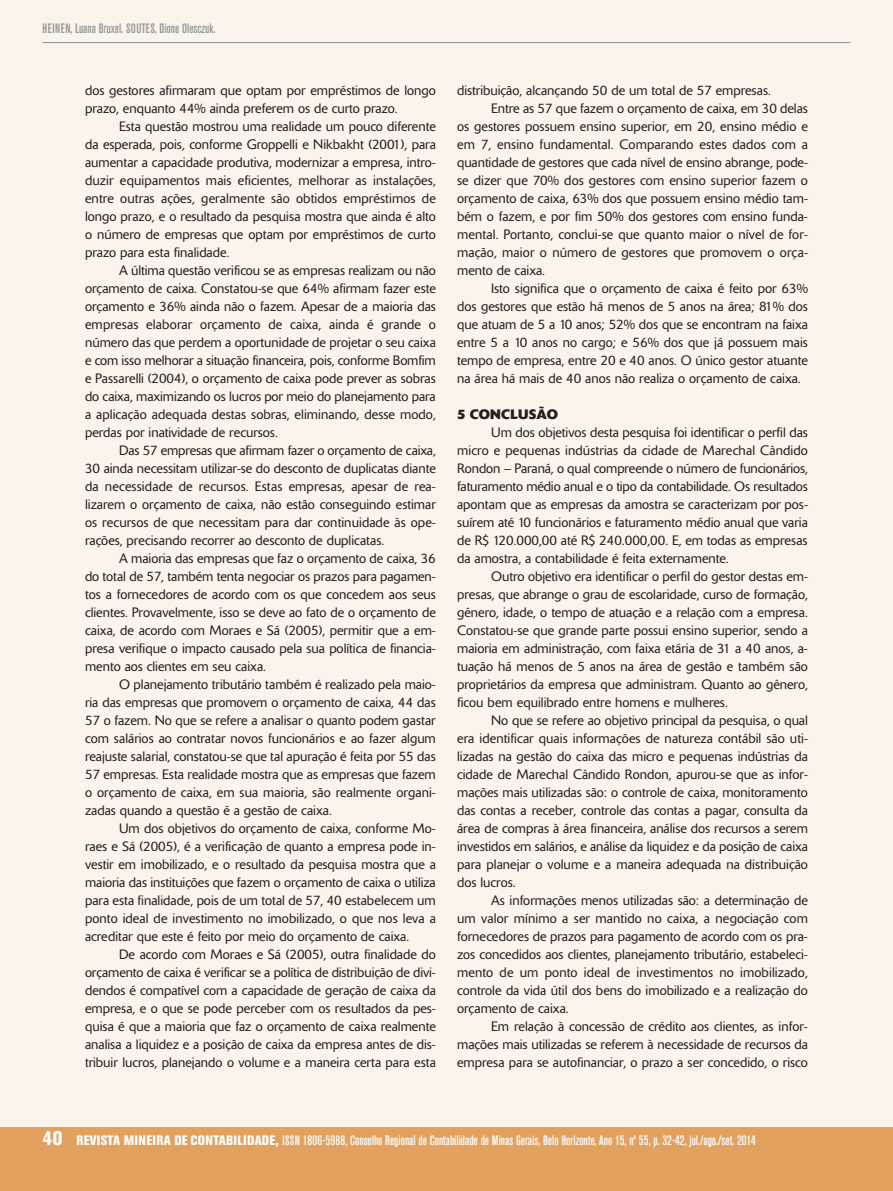
<style>
.page{position:relative;width:893px;height:1191px;background:#fbf4eb}
.page>*{position:absolute;margin:0;border:0;box-sizing:border-box;transform-origin:0 0}
.t1{font:300 13.5px/18px "Delta";color:#231f20;text-align:justify}
.t2{font:500 condensed 13.5px "Akzidenz Grotesk BE";color:#fff}
.t3{font:500 condensed 13.5px "Akzidenz Grotesk BE";color:#939598}
.t4{font:700 13.5px "Delta";letter-spacing:.01em;color:#231f20}
.s1{font-weight:800;font-size:19.5px}
.s2{font-weight:800}
</style>
<div class="page">
<div style="left:0;top:1127px;width:893px;height:64px;background:#e2a15f"></div>
<hr style="left:43px;top:42px;width:807px;height:1px;background:#939598">
<p class="t3" style="left:43px;top:23px;width:174px">HEINEN, Luana Bruxel. SOUTES, Dione Olesczuk.</p>
<p class="t1" style="left:85px;top:82px;width:352px">dos gestores afirmaram que optam por empréstimos de longo prazo, enquanto 44% ainda preferem os de curto prazo.</p>
<p class="t1" style="left:85px;top:118px;width:352px;text-indent:34px">Esta questão mostrou uma realidade um pouco diferente da esperada, pois, conforme Groppelli e Nikbakht (2001), para aumentar a capacidade produtiva, modernizar a empresa, intro&shy;duzir equipamentos mais eficientes, melhorar as instalações, entre outras ações, geralmente são obtidos empréstimos de longo prazo, e o resultado da pesquisa mostra que ainda é alto o número de empresas que optam por empréstimos de curto prazo para esta finalidade.</p>
<p class="t1" style="left:85px;top:262px;width:352px;text-indent:34px">A última questão verificou se as empresas realizam ou não orçamento de caixa. Constatou-se que 64% afirmam fazer este orçamento e 36% ainda não o fazem. Apesar de a maioria das empresas elaborar orçamento de caixa, ainda é grande o número das que perdem a oportunidade de projetar o seu caixa e com isso melhorar a situação financeira, pois, conforme Bomfim e Passarelli (2004), o orçamento de caixa pode prever as sobras do caixa, maximizando os lucros por meio do planejamento para a aplicação adequada destas sobras, eliminando, desse modo, perdas por inatividade de recursos.</p>
<p class="t1" style="left:85px;top:442px;width:352px;text-indent:34px">Das 57 empresas que afirmam fazer o orçamento de caixa, 30 ainda necessitam utilizar-se do desconto de duplicatas diante da necessidade de recursos. Estas empresas, apesar de rea&shy;lizarem o orçamento de caixa, não estão conseguindo estimar os recursos de que necessitam para dar continuidade às ope&shy;rações, precisando recorrer ao desconto de duplicatas.</p>
<p class="t1" style="left:85px;top:550px;width:352px;text-indent:34px">A maioria das empresas que faz o orçamento de caixa, 36 do total de 57, também tenta negociar os prazos para pagamen&shy;tos a fornecedores de acordo com os que concedem aos seus clientes. Provavelmente, isso se deve ao fato de o orçamento de caixa, de acordo com Moraes e Sá (2005), permitir que a em&shy;presa verifique o impacto causado pela sua política de financia&shy;mento aos clientes em seu caixa.</p>
<p class="t1" style="left:85px;top:676px;width:352px;text-indent:34px">O planejamento tributário também é realizado pela maio&shy;ria das empresas que promovem o orçamento de caixa, 44 das 57 o fazem. No que se refere a analisar o quanto podem gastar com salários ao contratar novos funcionários e ao fazer algum reajuste salarial, constatou-se que tal apuração é feita por 55 das 57 empresas. Esta realidade mostra que as empresas que fazem o orçamento de caixa, em sua maioria, são realmente organi&shy;zadas quando a questão é a gestão de caixa.</p>
<p class="t1" style="left:85px;top:820px;width:352px;text-indent:34px">Um dos objetivos do orçamento de caixa, conforme Mo&shy;raes e Sá (2005), é a verificação de quanto a empresa pode in&shy;vestir em imobilizado, e o resultado da pesquisa mostra que a maioria das instituições que fazem o orçamento de caixa o utiliza para esta finalidade, pois de um total de 57, 40 estabelecem um ponto ideal de investimento no imobilizado, o que nos leva a acreditar que este é feito por meio do orçamento de caixa.</p>
<p class="t1" style="left:85px;top:946px;width:352px;text-indent:34px">De acordo com Moraes e Sá (2005), outra finalidade do orçamento de caixa é verificar se a política de distribuição de divi&shy;dendos é compatível com a capacidade de geração de caixa da empresa, e o que se pode perceber com os resultados da pes&shy;quisa é que a maioria que faz o orçamento de caixa realmente analisa a liquidez e a posição de caixa da empresa antes de dis&shy;tribuir lucros, planejando o volume e a maneira certa para esta</p>
<p class="t1" style="left:457px;top:82px;width:315px">distribuição, alcançando 50 de um total de 57 empresas.</p>
<p class="t1" style="left:491px;top:100px;width:318px">Entre as 57 que fazem o orçamento de caixa, em 30 delas</p>
<p class="t1" style="left:457px;top:118px;width:352px">os gestores possuem ensino superior, em 20, ensino médio e</p>
<p class="t1" style="left:457px;top:136px;width:352px">em 7, ensino fundamental. Comparando estes dados com a</p>
<p class="t1" style="left:457px;top:154px;width:352px">quantidade de gestores que cada nível de ensino abrange, pode-</p>
<p class="t1" style="left:457px;top:172px;width:352px">se dizer que 70% dos gestores com ensino superior fazem o</p>
<p class="t1" style="left:457px;top:190px;width:352px">orçamento de caixa, 63% dos que possuem ensino médio tam-</p>
<p class="t1" style="left:457px;top:208px;width:352px">bém o fazem, e por fim 50% dos gestores com ensino funda-</p>
<p class="t1" style="left:457px;top:226px;width:352px">mental. Portanto, conclui-se que quanto maior o nível de for-</p>
<p class="t1" style="left:457px;top:244px;width:352px">mação, maior o número de gestores que promovem o orça-</p>
<p class="t1" style="left:457px;top:262px;width:89px">mento de caixa.</p>
<p class="t1" style="left:491px;top:280px;width:318px">Isto significa que o orçamento de caixa é feito por 63%</p>
<p class="t1" style="left:457px;top:298px;width:352px">dos gestores que estão há menos de 5 anos na área; 81% dos</p>
<p class="t1" style="left:457px;top:316px;width:352px">que atuam de 5 a 10 anos; 52% dos que se encontram na faixa</p>
<p class="t1" style="left:457px;top:334px;width:352px">entre 5 a 10 anos no cargo; e 56% dos que já possuem mais</p>
<p class="t1" style="left:457px;top:352px;width:352px">tempo de empresa, entre 20 e 40 anos. O único gestor atuante</p>
<p class="t1" style="left:457px;top:370px;width:345px">na área há mais de 40 anos não realiza o orçamento de caixa.</p>
<p class="t4" style="left:457px;top:409px;width:102px">5 CONCLUSÃO</p>
<p class="t1" style="left:457px;top:424px;width:352px;text-indent:34px">Um dos objetivos desta pesquisa foi identificar o perfil das micro e pequenas indústrias da cidade de Marechal Cândido Rondon – Paraná, o qual compreende o número de funcionários, faturamento médio anual e o tipo da contabilidade. Os resultados apontam que as empresas da amostra se caracterizam por pos&shy;suírem até 10 funcionários e faturamento médio anual que varia de R$ 120.000,00 até R$ 240.000,00. E, em todas as empresas da amostra, a contabilidade é feita externamente.</p>
<p class="t1" style="left:457px;top:568px;width:352px;text-indent:34px">Outro objetivo era identificar o perfil do gestor destas em&shy;presas, que abrange o grau de escolaridade, curso de formação, gênero, idade, o tempo de atuação e a relação com a empresa.<br>Constatou-se que grande parte possui ensino superior, sendo a maioria em administração, com faixa etária de 31 a 40 anos, a&shy;tuação há menos de 5 anos na área de gestão e também são proprietários da empresa que administram. Quanto ao gênero, ficou bem equilibrado entre homens e mulheres.</p>
<p class="t1" style="left:457px;top:712px;width:352px;text-indent:34px">No que se refere ao objetivo principal da pesquisa, o qual era identificar quais informações de natureza contábil são uti&shy;lizadas na gestão do caixa das micro e pequenas indústrias da cidade de Marechal Cândido Rondon, apurou-se que as infor&shy;mações mais utilizadas são: o controle de caixa, monitoramento das contas a receber, controle das contas a pagar, consulta da área de compras à área financeira, análise dos recursos a serem investidos em salários, e análise da liquidez e da posição de caixa para planejar o volume e a maneira adequada na distribuição dos lucros.</p>
<p class="t1" style="left:457px;top:892px;width:352px;text-indent:34px">As informações menos utilizadas são: a determinação de um valor mínimo a ser mantido no caixa, a negociação com fornecedores de prazos para pagamento de acordo com os pra&shy;zos concedidos aos clientes, planejamento tributário, estabeleci&shy;mento de um ponto ideal de investimentos no imobilizado, controle da vida útil dos bens do imobilizado e a realização do orçamento de caixa.</p>
<p class="t1" style="left:457px;top:1018px;width:352px;text-indent:34px">Em relação à concessão de crédito aos clientes, as infor&shy;mações mais utilizadas se referem à necessidade de recursos da empresa para se autofinanciar, o prazo a ser concedido, o risco</p>
<p class="t2" style="left:43px;top:1135px;width:715px"><span class="s1">40</span> <span class="s2">REVISTA MINEIRA DE CONTABILIDADE,</span> ISSN 1806-5988, Conselho Regional de Contabilidade de Minas Gerais, Belo Horizonte, Ano 15, nº 55, p. 32-42, jul./ago./set. 2014</p>
</div>
